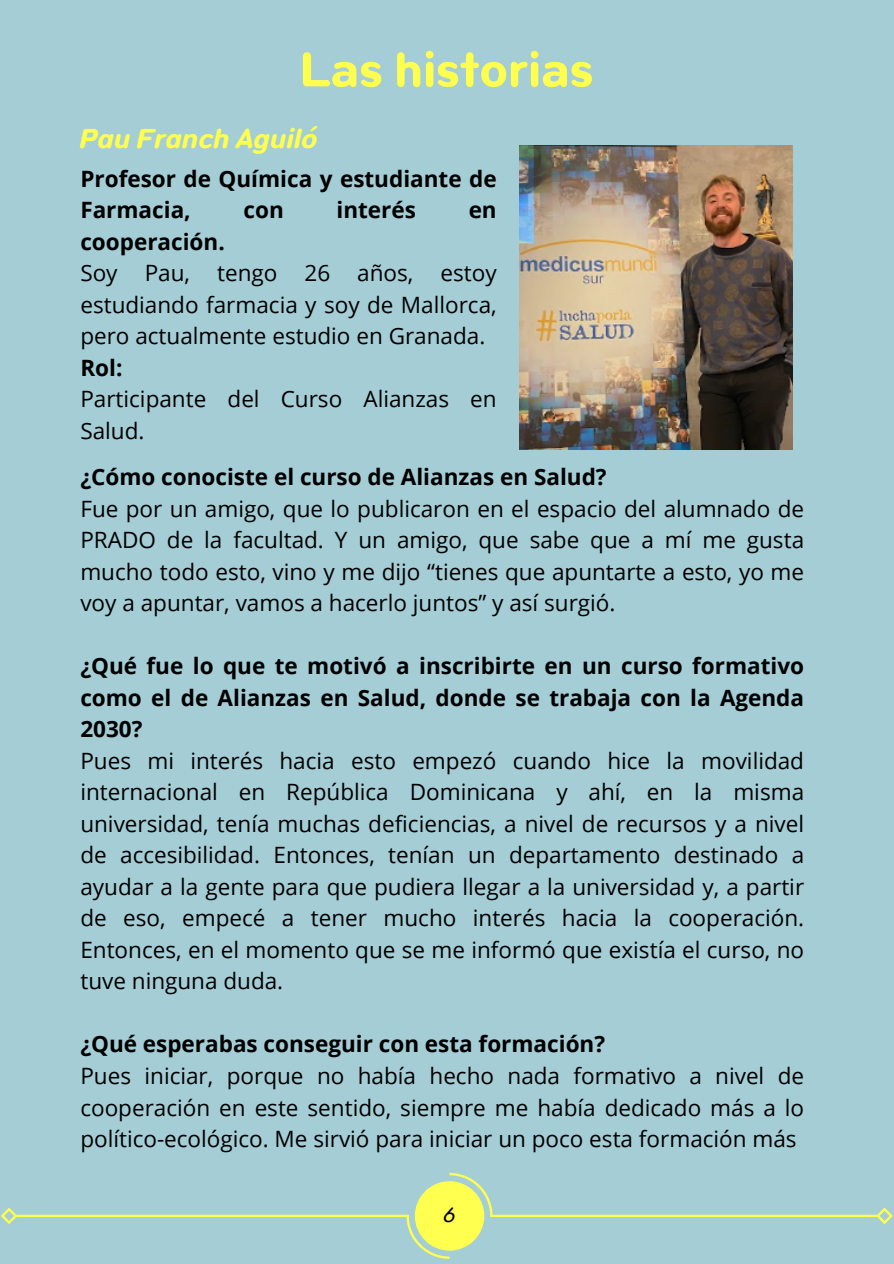
<style>
.page{position:relative;width:894px;height:1264px;background:#fff}
.page>*{position:absolute;margin:0;border:0;box-sizing:border-box;transform-origin:0 0}
.t1{font:700 52.5px "Opun";color:#ffff4f}
.t2{font:italic 700 30px "Opun";color:#ffff4f}
.t3{font:22.5px/31.5px "Open Sans";color:#000;text-align:justify}
.t4{font:700 22.5px/31.5px "Open Sans";color:#000}
.t5{font:italic 22.5px "Opun";color:#000}
</style>
<div class="page">
<div style="left:0;top:0;width:893px;height:1263px;background:#a4cdd6"></div>
<img style="left:519px;top:145px;width:273px;height:304px">
<svg style="left:1px;top:1173px;width:891px;height:85px"></svg>
<h2 class="t1" style="left:300px;top:38px;width:295px">Las historias</h2>
<p class="t2" style="left:78px;top:120px;width:239px">Pau Franch Aguiló</p>
<p class="t4" style="left:80px;top:162px;width:418px">Profesor de Química y estudiante de<br>Farmacia,</p>
<p class="t4" style="left:243px;top:194px;width:42px">con</p>
<p class="t4" style="left:336px;top:194px;width:81px">interés</p>
<p class="t4" style="left:468px;top:194px;width:30px">en</p>
<p class="t4" style="left:80px;top:225px;width:146px">cooperación.</p>
<p class="t3" style="left:80px;top:257px;width:418px">Soy Pau, tengo 26 años, estoy estudiando farmacia y soy de Mallorca, pero actualmente estudio en Granada.</p>
<p class="t4" style="left:80px;top:351px;width:44px">Rol:</p>
<p class="t3" style="left:80px;top:383px;width:418px">Participante del Curso Alianzas en<br>Salud.</p>
<p class="t4" style="left:80px;top:460px;width:527px">¿Cómo conociste el curso de Alianzas en Salud?</p>
<p class="t3" style="left:80px;top:492px;width:725px">Fue por un amigo, que lo publicaron en el espacio del alumnado de PRADO de la facultad. Y un amigo, que sabe que a mí me gusta mucho todo esto, vino y me dijo “tienes que apuntarte a esto, yo me voy a apuntar, vamos a hacerlo juntos” y así surgió.</p>
<p class="t4" style="left:80px;top:649px;width:725px;text-align:justify">¿Qué fue lo que te motivó a inscribirte en un curso formativo como el de Alianzas en Salud, donde se trabaja con la Agenda 2030?</p>
<p class="t3" style="left:80px;top:744px;width:725px">Pues mi interés hacia esto empezó cuando hice la movilidad internacional en República Dominicana y ahí, en la misma universidad, tenía muchas deficiencias, a nivel de recursos y a nivel de accesibilidad. Entonces, tenían un departamento destinado a ayudar a la gente para que pudiera llegar a la universidad y, a partir de eso, empecé a tener mucho interés hacia la cooperación.<br>Entonces, en el momento que se me informó que existía el curso, no tuve ninguna duda.</p>
<p class="t4" style="left:80px;top:1027px;width:526px">¿Qué esperabas conseguir con esta formación?</p>
<p class="t3" style="left:80px;top:1059px;width:725px">Pues iniciar, porque no había hecho nada formativo a nivel de cooperación en este sentido, siempre me había dedicado más a lo político-ecológico. Me sirvió para iniciar un poco esta formación más</p>
<p class="t5" style="left:442px;top:1200px;width:14px">6</p>
</div>
